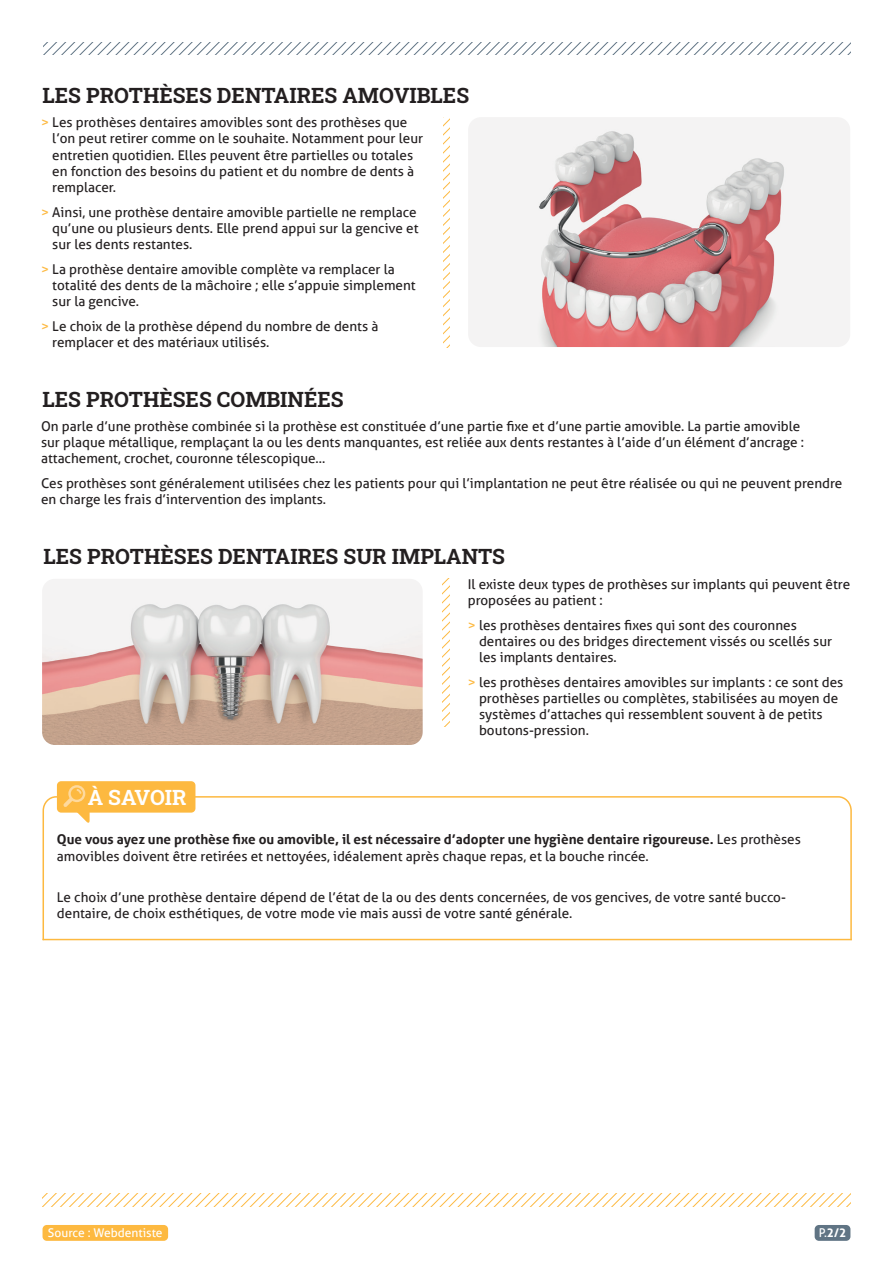
<style>
.page{position:relative;width:893px;height:1263px;background:#fff}
.page>*{position:absolute;margin:0;border:0;box-sizing:border-box;transform-origin:0 0}
.t1{font:21px "Roboto Slab";color:#231f20}
.t2{font:21px "Roboto Slab";color:#fff}
.t3{font:13.5px/16.2px "Aller";color:#231f20}
.t4{font:12px "Aller";color:#fff}
.t5{font:700 12px "Aller";color:#fff}
.s1{color:#fdb940}
.s2{font-weight:700}
.s3{font-weight:400}
</style>
<div class="page">
<svg style="left:43px;top:43px;width:808px;height:11px"></svg>
<div style="left:815px;top:1225px;width:35px;height:16px;background:#607484;border-radius:4px"></div>
<div style="left:43px;top:1225px;width:125px;height:16px;background:#fdb940;border-radius:4px"></div>
<svg style="left:43px;top:1194px;width:807px;height:12px"></svg>
<svg style="left:42px;top:795px;width:810px;height:146px"></svg>
<hr style="left:43px;top:939px;width:808px;height:1px;background:#fdb940">
<div style="left:57px;top:781px;width:138px;height:32px;background:#fdb940;border-radius:4px"></div>
<svg style="left:63px;top:785px;width:27px;height:38px"></svg>
<svg style="left:443px;top:117px;width:7px;height:230px"></svg>
<img style="left:468px;top:117px;width:382px;height:230px">
<svg style="left:443px;top:579px;width:6px;height:148px"></svg>
<img style="left:42px;top:579px;width:381px;height:166px">
<h1 class="t1" style="left:43px;top:81px;width:428px">LES PROTHÈSES DENTAIRES AMOVIBLES</h1>
<p class="t3" style="left:52px;top:114px;width:372px;text-indent:-11px"><span class="s1">&gt;</span> Les prothèses dentaires amovibles sont des prothèses que l’on peut retirer comme on le souhaite. Notamment pour leur entretien quotidien. Elles peuvent être partielles ou totales en fonction des besoins du patient et du nombre de dents à remplacer.</p>
<p class="t3" style="left:52px;top:204px;width:368px;text-indent:-11px"><span class="s1">&gt;</span> Ainsi, une prothèse dentaire amovible partielle ne remplace qu’une ou plusieurs dents. Elle prend appui sur la gencive et sur les dents restantes.</p>
<p class="t3" style="left:52px;top:261px;width:365px;text-indent:-11px"><span class="s1">&gt;</span> La prothèse dentaire amovible complète va remplacer la totalité des dents de la mâchoire ; elle s’appuie simplement sur la gencive.</p>
<p class="t3" style="left:52px;top:318px;width:328px;text-indent:-11px"><span class="s1">&gt;</span> Le choix de la prothèse dépend du nombre de dents à remplacer et des matériaux utilisés.</p>
<h1 class="t1" style="left:43px;top:385px;width:303px">LES PROTHÈSES COMBINÉES</h1>
<p class="t3" style="left:41px;top:418px;width:765px">On parle d’une prothèse combinée si la prothèse est constituée d’une partie fixe et d’une partie amovible. La partie amovible sur plaque métallique, remplaçant la ou les dents manquantes, est reliée aux dents restantes à l’aide d’un élément d’ancrage : attachement, crochet, couronne télescopique...</p>
<p class="t3" style="left:41px;top:475px;width:803px">Ces prothèses sont généralement utilisées chez les patients pour qui l’implantation ne peut être réalisée ou qui ne peuvent prendre en charge les frais d’intervention des implants.</p>
<h1 class="t1" style="left:44px;top:542px;width:463px">LES PROTHÈSES DENTAIRES SUR IMPLANTS</h1>
<p class="t3" style="left:468px;top:576px;width:384px">Il existe deux types de prothèses sur implants qui peuvent être proposées au patient :</p>
<p class="t3" style="left:479px;top:617px;width:355px;text-indent:-11px"><span class="s1">&gt;</span> les prothèses dentaires fixes qui sont des couronnes dentaires ou des bridges directement vissés ou scellés sur les implants dentaires.</p>
<p class="t3" style="left:479px;top:674px;width:366px;text-indent:-11px"><span class="s1">&gt;</span> les prothèses dentaires amovibles sur implants : ce sont des prothèses partielles ou complètes, stabilisées au moyen de systèmes d’attaches qui ressemblent souvent à de petits boutons-pression.</p>
<h1 class="t2" style="left:88px;top:783px;width:101px">À SAVOIR</h1>
<p class="t3" style="left:57px;top:831px;width:745px"><span class="s2">Que vous ayez une prothèse fixe ou amovible, il est nécessaire d’adopter une hygiène dentaire rigoureuse.</span> Les prothèses amovibles doivent être retirées et nettoyées, idéalement après chaque repas, et la bouche rincée.</p>
<p class="t3" style="left:57px;top:888px;width:730px">Le choix d’une prothèse dentaire dépend de l’état de la ou des dents concernées, de vos gencives, de votre santé bucco&shy;dentaire, de choix esthétiques, de votre mode vie mais aussi de votre santé générale.</p>
<p class="t4" style="left:48px;top:1225px;width:116px">Source : Webdentiste</p>
<p class="t5" style="left:819px;top:1225px;width:29px"><span class="s3">P.</span>2/2</p>
</div>
